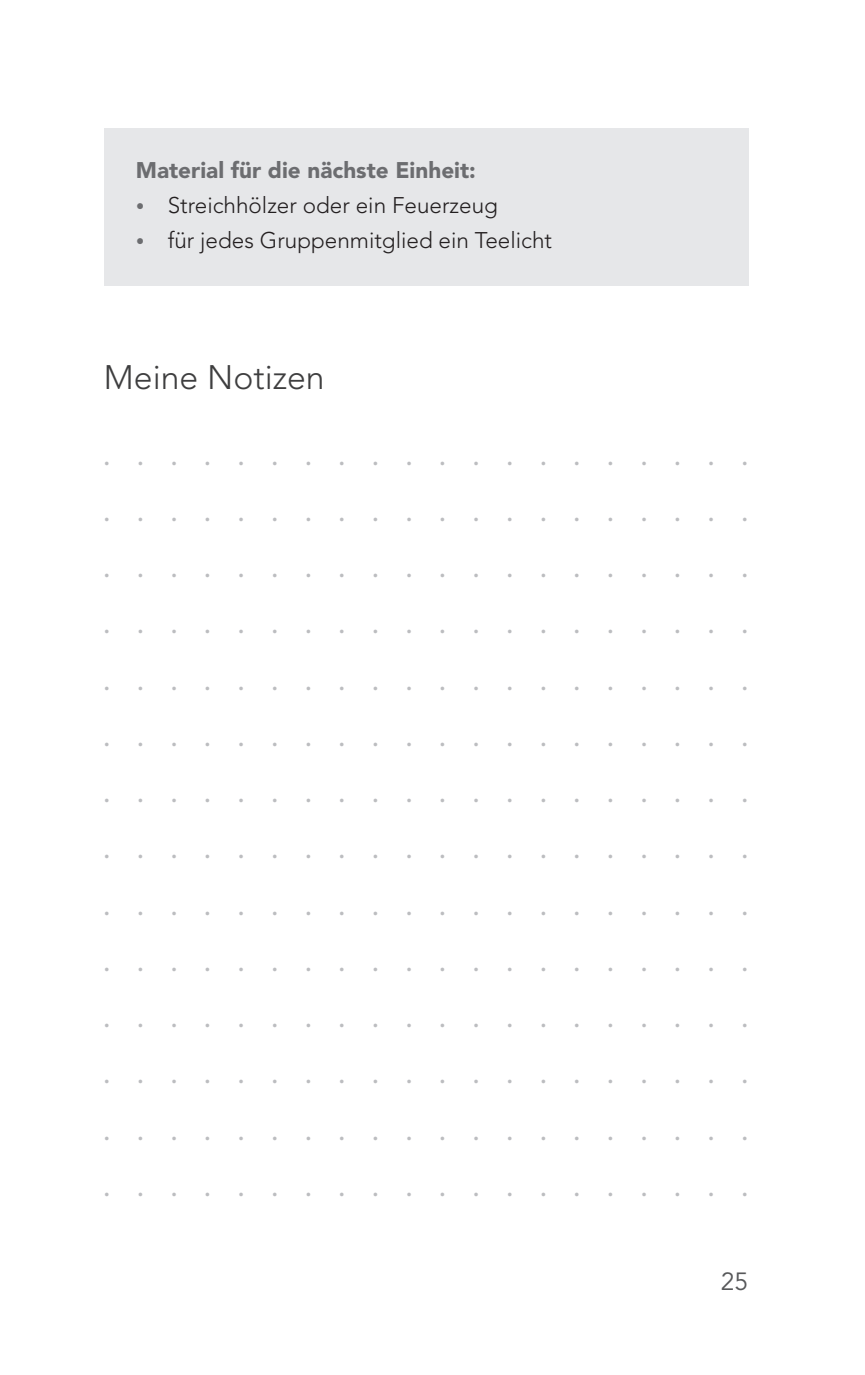
<style>
.page{position:relative;width:865px;height:1375px;background:#fff}
.page>*{position:absolute;margin:0;border:0;box-sizing:border-box;transform-origin:0 0}
.t1{font:300 33.75px "Avenir LT Std";color:#3e3e3f}
.t2{font:24.75px "Avenir LT Std";color:#57585a}
.t3{font:700 24.07px "Minion Pro";color:#bcbdc0}
.t4{font:300 22.5px "Avenir LT Std";color:#231f20}
.t5{font:900 22.5px "Avenir LT Std";color:#6c6d70}
.s1{font-family:"Minion Pro";font-weight:400;color:#6c6d70}
</style>
<div class="page">
<div style="left:104px;top:129px;width:644px;height:86px;background:#e6e7e9"></div>
<div style="left:104px;top:200px;width:644px;height:86px;background:#e6e7e9"></div>
<p class="t5" style="left:136px;top:156px;width:341px">Material für die nächste Einheit:</p>
<p class="t4" style="left:136px;top:192px;width:364px"><span class="s1">•</span> Streichhölzer oder ein Feuerzeug</p>
<p class="t4" style="left:136px;top:228px;width:418px"><span class="s1">•</span> für jedes Gruppenmitglied ein Teelicht</p>
<h1 class="t1" style="left:104px;top:358px;width:222px">Meine Notizen</h1>
<p class="t3" style="left:104px;top:440px;width:645px">....................</p>
<p class="t3" style="left:104px;top:496px;width:645px">....................</p>
<p class="t3" style="left:104px;top:553px;width:645px">....................</p>
<p class="t3" style="left:104px;top:609px;width:645px">....................</p>
<p class="t3" style="left:104px;top:665px;width:645px">....................</p>
<p class="t3" style="left:104px;top:721px;width:645px">....................</p>
<p class="t3" style="left:104px;top:778px;width:645px">....................</p>
<p class="t3" style="left:104px;top:834px;width:645px">....................</p>
<p class="t3" style="left:104px;top:890px;width:645px">....................</p>
<p class="t3" style="left:104px;top:946px;width:645px">....................</p>
<p class="t3" style="left:104px;top:1002px;width:645px">....................</p>
<p class="t3" style="left:104px;top:1059px;width:645px">....................</p>
<p class="t3" style="left:104px;top:1115px;width:645px">....................</p>
<p class="t3" style="left:104px;top:1171px;width:645px">....................</p>
<p class="t2" style="left:721px;top:1267px;width:29px">25</p>
</div>
